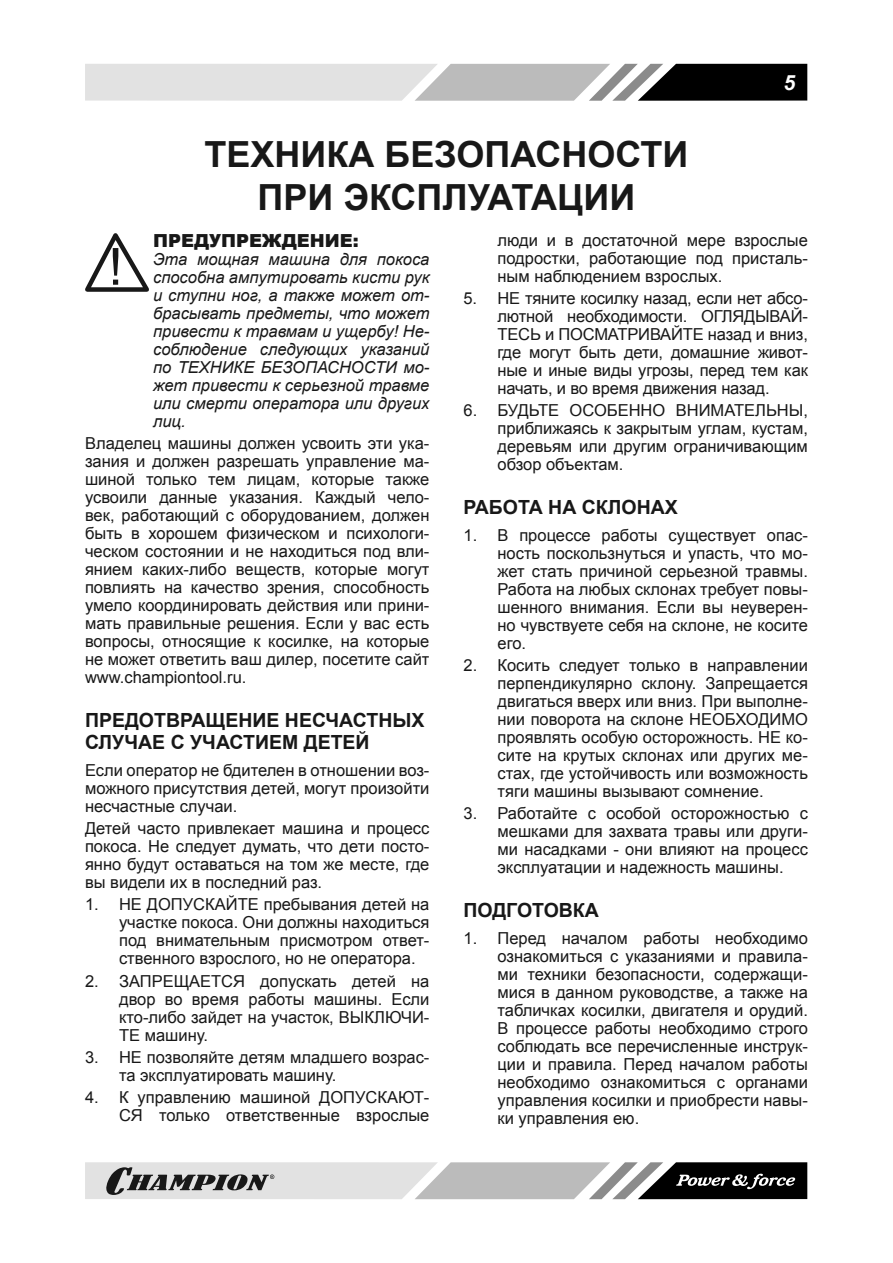
<style>
.page{position:relative;width:893px;height:1263px;background:#fff}
.page>*{position:absolute;margin:0;border:0;box-sizing:border-box;transform-origin:0 0}
.t1{font:700 36px/43.2px "Arial";color:#181818;text-align:center}
.t2{font:italic 700 21px "Arial";color:#fff}
.t3{font:700 19.5px/22.5px "Arial";color:#181818}
.t4{font:900 18px "Arial";color:#181818}
.t5{font:16.5px/18px "Arial";color:#181818;text-align:justify}
.t6{font:italic 16.5px/18px "Arial";color:#181818;text-align:justify}
</style>
<div class="page">
<svg style="left:85px;top:64px;width:722px;height:37px;background:#aaa"></svg>
<svg style="left:85px;top:1162px;width:722px;height:37px;background:#a2a2a2"></svg>
<svg style="left:85px;top:233px;width:64px;height:59px"></svg>
<p class="t2" style="left:783px;top:70px;width:13px">5</p>
<h1 class="t1" style="left:205px;top:134px;width:485px">ТЕХНИКА БЕЗОПАСНОСТИ<br>ПРИ ЭКСПЛУАТАЦИИ</h1>
<p class="t4" style="left:153px;top:227px;width:207px">ПРЕДУПРЕЖДЕНИЕ:</p>
<p class="t6" style="left:153px;top:250px;width:278px">Эта мощная машина для покоса способна ампутировать кисти рук и ступни ног, а также может от&shy;брасывать предметы, что может привести к травмам и ущербу! Не&shy;соблюдение следующих указаний по ТЕХНИКЕ БЕЗОПАСНОСТИ мо&shy;жет привести к серьезной травме или смерти оператора или других лиц.</p>
<p class="t5" style="left:85px;top:434px;width:346px">Владелец машины должен усвоить эти ука&shy;зания и должен разрешать управление ма&shy;шиной только тем лицам, которые также усвоили данные указания. Каждый чело&shy;век, работающий с оборудованием, должен быть в хорошем физическом и психологи&shy;ческом состоянии и не находиться под вли&shy;янием каких-либо веществ, которые могут повлиять на качество зрения, способность умело координировать действия или прини&shy;мать правильные решения. Если у вас есть вопросы, относящие к косилке, на которые не может ответить ваш дилер, посетите сайт www.championtool.ru.</p>
<p class="t3" style="left:85px;top:709px;width:341px">ПРЕДОТВРАЩЕНИЕ НЕСЧАСТНЫХ<br>СЛУЧАЕ С УЧАСТИЕМ ДЕТЕЙ</p>
<p class="t5" style="left:85px;top:761px;width:346px">Если оператор не бдителен в отношении воз&shy;можного присутствия детей, могут произойти несчастные случаи.</p>
<p class="t5" style="left:85px;top:819px;width:346px">Детей часто привлекает машина и процесс покоса. Не следует думать, что дети посто&shy;янно будут оставаться на том же месте, где вы видели их в последний раз.</p>
<p class="t5" style="left:119px;top:896px;width:312px;text-indent:-34px">1. НЕ ДОПУСКАЙТЕ пребывания детей на участке покоса. Они должны находиться под внимательным присмотром ответ&shy;ственного взрослого, но не оператора.</p>
<p class="t5" style="left:119px;top:972px;width:312px;text-indent:-34px">2. ЗАПРЕЩАЕТСЯ допускать детей на двор во время работы машины. Если кто-либо зайдет на участок, ВЫКЛЮЧИ-ТЕ машину.</p>
<p class="t5" style="left:119px;top:1048px;width:312px;text-indent:-34px">3. НЕ позволяйте детям младшего возрас&shy;та эксплуатировать машину.</p>
<p class="t5" style="left:85px;top:1088px;width:346px;text-align:right">4. К управлению машиной ДОПУСКАЮТ-<br>СЯ только ответственные взрослые</p>
<p class="t5" style="left:497px;top:231px;width:312px">люди и в достаточной мере взрослые подростки, работающие под присталь&shy;ным наблюдением взрослых.</p>
<p class="t5" style="left:497px;top:290px;width:312px;text-indent:-34px">5. НЕ тяните косилку назад, если нет абсо&shy;лютной необходимости. ОГЛЯДЫВАЙ-ТЕСЬ и ПОСМАТРИВАЙТЕ назад и вниз, где могут быть дети, домашние живот&shy;ные и иные виды угрозы, перед тем как начать, и во время движения назад.</p>
<p class="t5" style="left:497px;top:402px;width:312px;text-indent:-34px">6. БУДЬТЕ ОСОБЕННО ВНИМАТЕЛЬНЫ, приближаясь к закрытым углам, кустам, деревьям или другим ограничивающим обзор объектам.</p>
<p class="t3" style="left:463px;top:497px;width:216px">РАБОТА НА СКЛОНАХ</p>
<p class="t5" style="left:497px;top:526px;width:312px;text-indent:-34px">1. В процессе работы существует опас&shy;ность поскользнуться и упасть, что мо&shy;жет стать причиной серьезной травмы.<br>Работа на любых склонах требует повы&shy;шенного внимания. Если вы неуверен&shy;но чувствуете себя на склоне, не косите его.</p>
<p class="t5" style="left:497px;top:656px;width:312px;text-indent:-34px">2. Косить следует только в направлении перпендикулярно склону. Запрещается двигаться вверх или вниз. При выполне&shy;нии поворота на склоне НЕОБХОДИМО проявлять особую осторожность. НЕ ко&shy;сите на крутых склонах или других ме&shy;стах, где устойчивость или возможность тяги машины вызывают сомнение.</p>
<p class="t5" style="left:497px;top:805px;width:312px;text-indent:-34px">3. Работайте с особой осторожностью с мешками для захвата травы или други&shy;ми насадками - они влияют на процесс эксплуатации и надежность машины.</p>
<p class="t3" style="left:463px;top:899px;width:137px">ПОДГОТОВКА</p>
<p class="t5" style="left:497px;top:929px;width:312px;text-indent:-34px">1. Перед началом работы необходимо ознакомиться с указаниями и правила&shy;ми техники безопасности, содержащи&shy;мися в данном руководстве, а также на табличках косилки, двигателя и орудий.<br>В процессе работы необходимо строго соблюдать все перечисленные инструк&shy;ции и правила. Перед началом работы необходимо ознакомиться с органами управления косилки и приобрести навы&shy;ки управления ею.</p>
</div>
